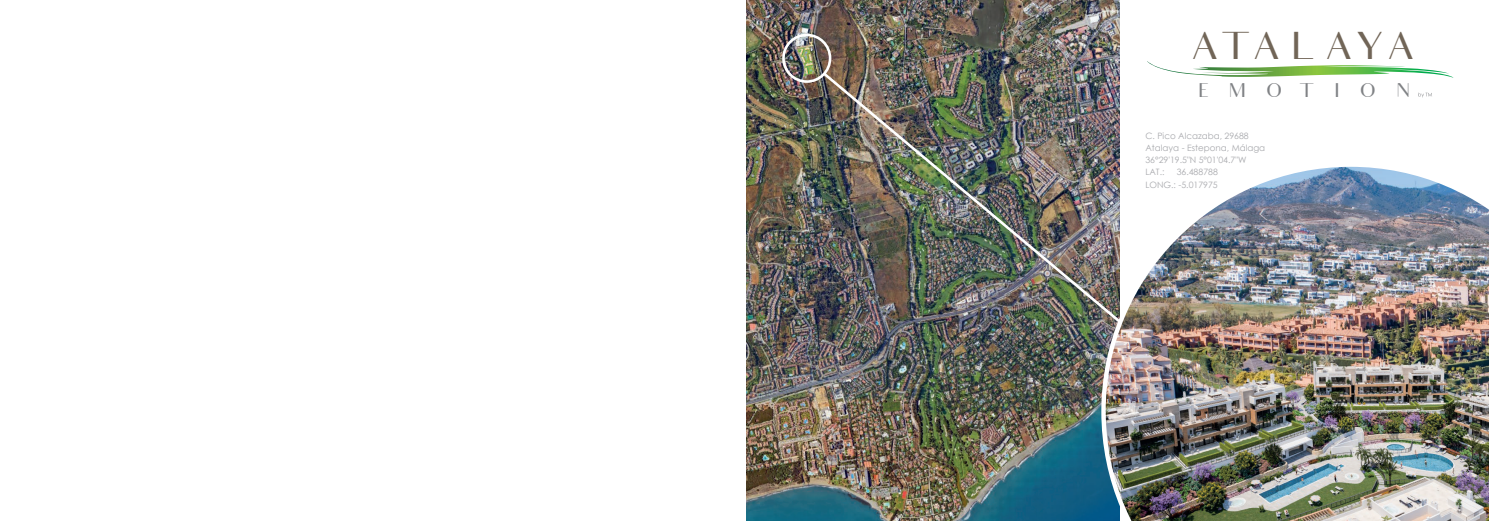
<style>
.page{position:relative;width:1489px;height:521px;background:#fff}
.page>*{position:absolute;margin:0;border:0;box-sizing:border-box;transform-origin:0 0}
.t1{font:37.71px "Audrey";letter-spacing:.025em;color:#716557}
.t2{font:19.25px "Audrey";letter-spacing:1em;color:#808285}
.t3{font:8.75px/12.2px "Century Gothic";color:#a8a9ad}
</style>
<div class="page">
<svg style="left:1147px;top:61px;width:306px;height:17px"></svg>
<svg style="left:1418px;top:93px;width:13px;height:4px"></svg>
<img style="left:747px;top:0;width:372px;height:521px">
<div style="left:782px;top:34px;width:49px;height:49px;border:3px solid #fff;border-radius:50%"></div>
<img style="left:820px;top:70px;width:360px;height:303px">
<img style="left:1101px;top:162px;width:387px;height:359px">
<h1 class="t1" style="left:1190px;top:26px;width:227px">ATA L AYA</h1>
<h2 class="t2" style="left:1197px;top:80px;width:214px">EMOT ION</h2>
<p class="t3" style="left:1145px;top:129px;width:121px">C. Pico Alcazaba, 29688<br>Atalaya - Estepona, Málaga<br>36°29'19.5"N 5°01'04.7"W<br>LAT.:</p>
<p class="t3" style="left:1145px;top:166px;width:74px;text-align:right">36.488788<br>LONG.: -5.017975</p>
</div>
